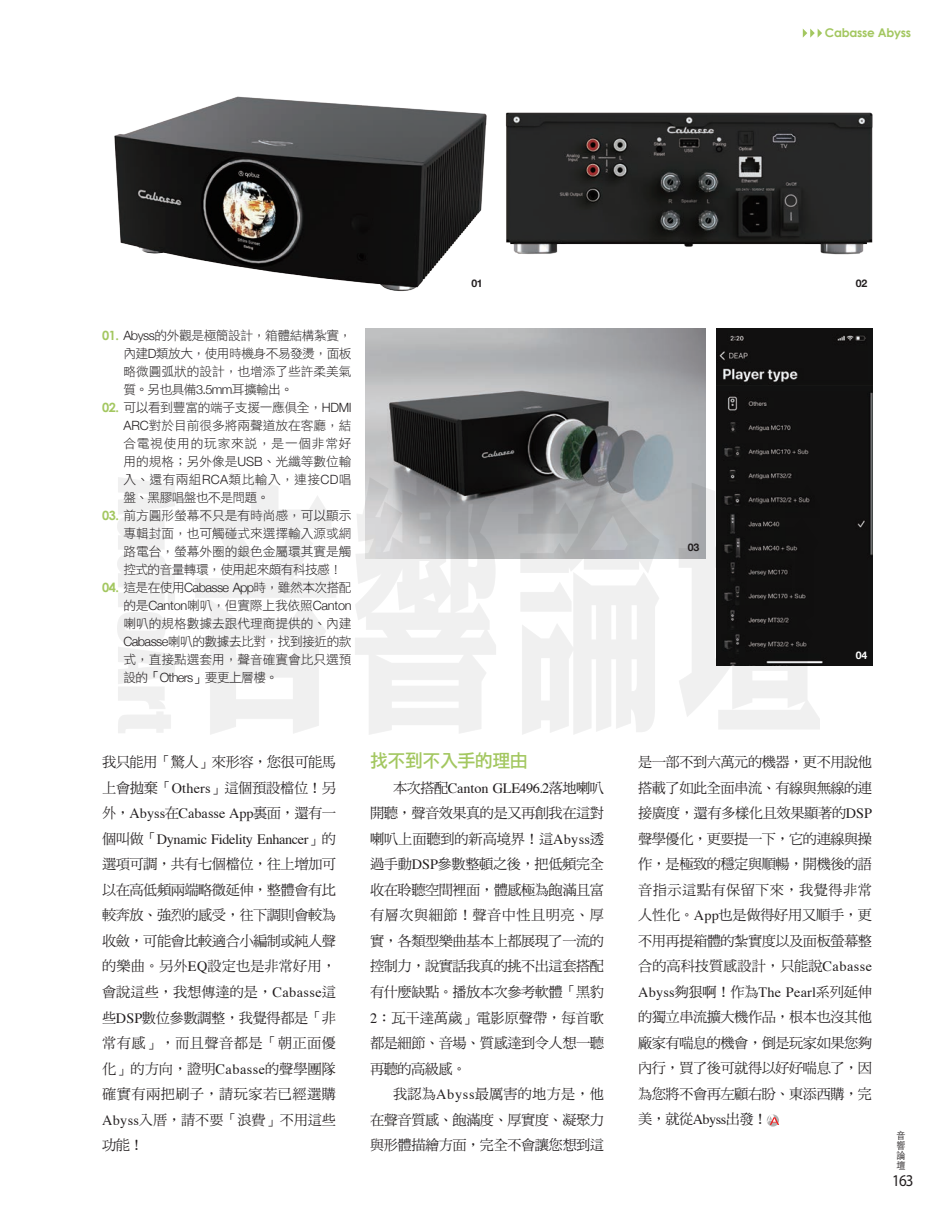
<style>
.page{position:relative;width:936px;height:1212px;background:#fff}
.page>*{position:absolute;margin:0;border:0;box-sizing:border-box;transform-origin:0 0}
.t1{font:18px "DF Li Hei Std W5";letter-spacing:-.03em;color:#a3c760}
.t2{font:16.5px "Myriad Pro";color:#231f20;scale:.91 1}
.t3{font:14.25px/25.5px "DF Ming Std W5";letter-spacing:-.035em;color:#231f20;text-align:justify}
.t4{font:14.25px/25.5px "Times";letter-spacing:-.01em;color:#231f20}
.t5{font:14.25px "Times";letter-spacing:.02em;color:#231f20}
.t6{font:12.75px/18px "DF Li Hei Std W3";letter-spacing:-.005em;color:#231f20;text-align:justify}
.t7{font:700 12px "Century Gothic";letter-spacing:-.02em;color:#a3c760}
.t8{font:700 10.5px "Helvetica Neue";color:#231f20}
.t9{font:700 10.5px "Helvetica Neue";color:#fff}
.t10{font:300 9.9px/10.2px "ST Heiti TC";color:#231f20;text-align:justify;scale:.91 1}
.s1{font-family:"Century Gothic";font-weight:700;color:#a3c760}
.s2{font-family:"Helvetica Neue";font-weight:300}
.s3{font-family:"Times"}
.s4{font-family:"DF Ming Std W5"}
</style>
<div class="page">
<div style="left:766px;top:1114px;width:13px;height:12px;background:#b2b2b2;border-radius:50%"></div>
<svg style="left:766px;top:1114px;width:13px;height:11px"></svg>
<img style="left:114px;top:96px;width:373px;height:195px">
<img style="left:366px;top:329px;width:339px;height:149px">
<div style="left:716px;top:329px;width:156px;height:336px;background:#111010"></div>
<img style="left:505px;top:112px;width:368px;height:143px">
<svg style="left:802px;top:29px;width:20px;height:9px"></svg>
<img style="left:117px;top:478px;width:702px;height:256px">
<p class="t7" style="left:824px;top:26px;width:88px">Cabasse Abyss</p>
<p class="t6" style="left:123px;top:326px;width:230px;text-indent:-21px"><span class="s1">01.</span> <span class="s2">Abyss</span>的外觀是極簡設計，箱體結構紮實，內建<span class="s2">D</span>類放大，使用時機身不易發燙，面板略微圓弧狀的設計，也增添了些許柔美氣質。另也具備<span class="s2">3.5mm</span>耳擴輸出。</p>
<p class="t6" style="left:123px;top:398px;width:230px;text-indent:-21px"><span class="s1">02.</span> 可以看到豐富的端子支援一應俱全，<span class="s2">HDMI ARC</span>對於目前很多將兩聲道放在客廳，結合電視使用的玩家來說，是一個非常好用的規格；另外像是<span class="s2">USB</span>、光纖等數位輸入、還有兩組<span class="s2">RCA</span>類比輸入，連接<span class="s2">CD</span>唱盤、黑膠唱盤也不是問題。</p>
<p class="t6" style="left:123px;top:506px;width:230px;text-indent:-21px"><span class="s1">03.</span> 前方圓形螢幕不只是有時尚感，可以顯示專輯封面，也可觸碰式來選擇輸入源或網路電台，螢幕外圈的銀色金屬環其實是觸控式的音量轉環，使用起來頗有科技感！</p>
<p class="t6" style="left:123px;top:578px;width:230px;text-indent:-21px"><span class="s1">04.</span> 這是在使用<span class="s2">Cabasse App</span>時，雖然本次搭配的是<span class="s2">Canton</span>喇叭，但實際上我依照<span class="s2">Canton</span>喇叭的規格數據去跟代理商提供的、內建<span class="s2">Cabasse</span>喇叭的數據去比對，找到接近的款式，直接點選套用，聲音確實會比只選預設的「<span class="s2">Others</span>」要更上層樓。</p>
<p class="t8" style="left:471px;top:275px;width:13px">01</p>
<p class="t8" style="left:855px;top:275px;width:13px">02</p>
<p class="t8" style="left:687px;top:539px;width:13px">03</p>
<p class="t9" style="left:855px;top:647px;width:13px">04</p>
<p class="t3" style="left:102px;top:749px;width:235px">我只能用「驚人」來形容，您很可能馬上會拋棄「<span class="s3">Others</span>」這個預設檔位！另</p>
<p class="t4" style="left:102px;top:800px;width:235px"><span class="s4">外，</span>Abyss<span class="s4">在</span>Cabasse App<span class="s4">裏面，還有一個叫做「</span>Dynamic Fidelity Enhancer<span class="s4">」的</span></p>
<p class="t3" style="left:102px;top:851px;width:235px">選項可調，共有七個檔位，往上增加可以在高低頻兩端略微延伸，整體會有比較奔放、強烈的感受，往下調則會較為收斂，可能會比較適合小編制或純人聲的樂曲。另外<span class="s3">EQ</span>設定也是非常好用，會說這些，我想傳達的是，<span class="s3">Cabasse</span>這些<span class="s3">DSP</span>數位參數調整，我覺得都是「非常有感」，而且聲音都是「朝正面優化」的方向，證明<span class="s3">Cabasse</span>的聲學團隊確實有兩把刷子，請玩家若已經選購<span class="s3">Abyss</span>入厝，請不要「浪費」不用這些功能！</p>
<p class="t1" style="left:370px;top:751px;width:159px">找不到不入手的理由</p>
<p class="t4" style="left:393px;top:774px;width:212px"><span class="s4">本次搭配</span>Canton GLE496.2<span class="s4">落地喇叭</span></p>
<p class="t3" style="left:370px;top:800px;width:235px">開聽，聲音效果真的是又再創我在這對喇叭上面聽到的新高境界！這<span class="s3">Abyss</span>透過手動<span class="s3">DSP</span>參數整頓之後，把低頻完全收在聆聽空間裡面，體感極為飽滿且富有層次與細節！聲音中性且明亮、厚實，各類型樂曲基本上都展現了一流的控制力，說實話我真的挑不出這套搭配有什麼缺點。播放本次參考軟體「黑豹<span class="s3">2</span>：瓦干達萬歲」電影原聲帶，每首歌都是細節、音場、質感達到令人想一聽再聽的高級感。</p>
<p class="t3" style="left:370px;top:1081px;width:235px;text-indent:23px">我認為<span class="s3">Abyss</span>最厲害的地方是，他在聲音質感、飽滿度、厚實度、凝聚力與形體描繪方面，完全不會讓您想到這</p>
<p class="t3" style="left:638px;top:749px;width:235px">是一部不到六萬元的機器，更不用說他搭載了如此全面串流、有線與無線的連接廣度，還有多樣化且效果顯著的<span class="s3">DSP</span>聲學優化，更要提一下，它的連線與操作，是極致的穩定與順暢，開機後的語音指示這點有保留下來，我覺得非常人性化。<span class="s3">App</span>也是做得好用又順手，更不用再提箱體的紮實度以及面板螢幕整合的高科技質感設計，只能說<span class="s3">Cabasse</span></p>
<p class="t5" style="left:638px;top:979px;width:235px">Abyss<span class="s4">夠狠啊！作為</span>The Pearl<span class="s4">系列延伸</span></p>
<p class="t3" style="left:638px;top:1004px;width:235px">的獨立串流擴大機作品，根本也沒其他廠家有喘息的機會，倒是玩家如果您夠內行，買了後可就得以好好喘息了，因為您將不會再左顧右盼、東添西購，完美，就從<span class="s3">Abyss</span>出發！</p>
<p class="t10" style="left:896px;top:1129px;width:11px">音響論壇</p>
<p class="t2" style="left:892px;top:1170px;width:25px">163</p>
</div>
